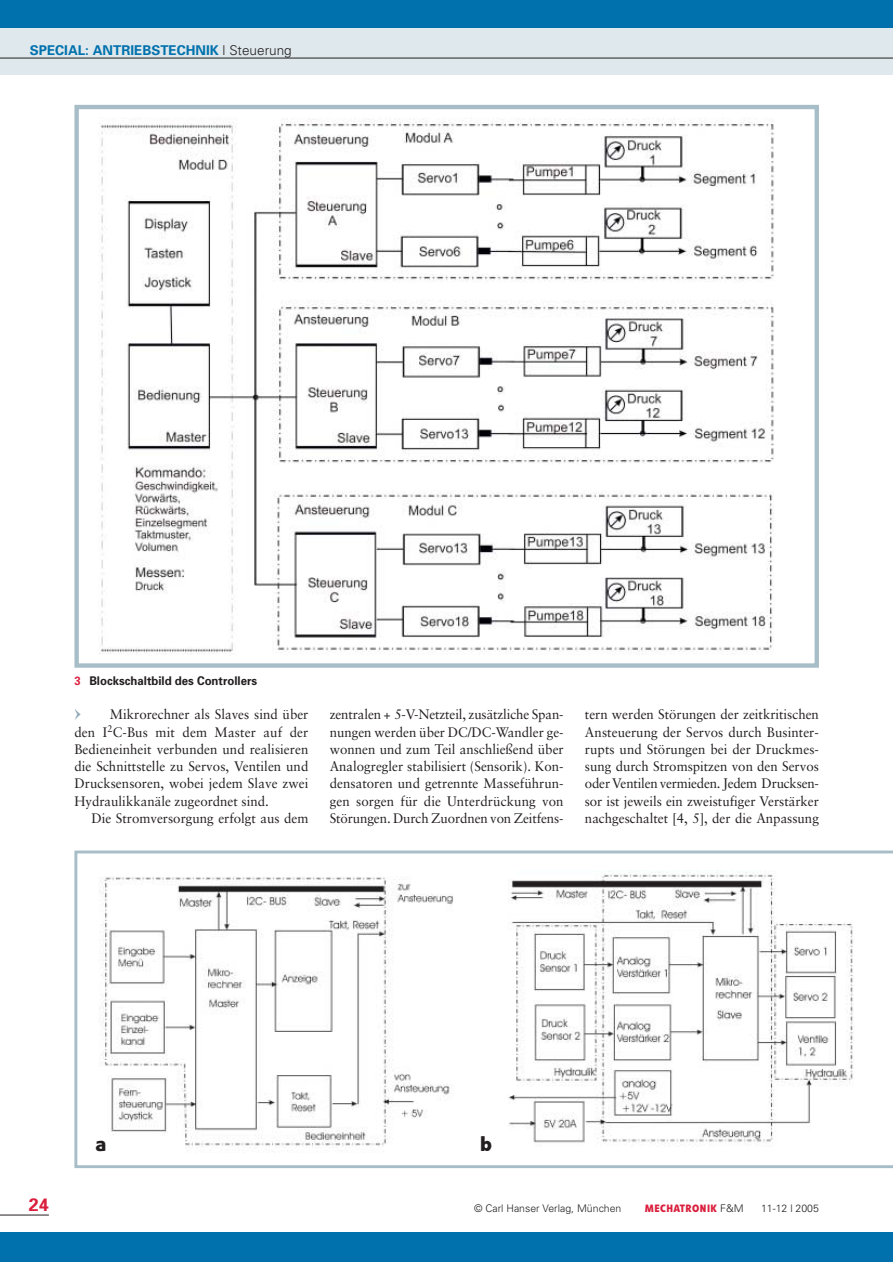
<style>
.page{position:relative;width:893px;height:1262px;background:#fff}
.page>*{position:absolute;margin:0;border:0;box-sizing:border-box;transform-origin:0 0}
.t1{font:700 21px "Evo BQ";color:#231f20}
.t2{font:700 18px "Univers";color:#da1f3d}
.t3{font:13.8px/17.2px "Sabon";color:#231f20;text-align:justify;scale:.96 1}
.t4{font:700 13.5px "Univers";color:#0071ad}
.t5{font:700 12px "Univers";color:#231f20;scale:.95 1}
.t6{font:300 10.5px "Univers";color:#231f20}
.t7{font:700 10.5px "Evo BQ";letter-spacing:.045em;color:#da1f3d}
.s1{font-weight:300;color:#231f20}
.s2{color:#da1f3d}
.s3{font-family:"Univers";font-weight:300;color:#231f20}
</style>
<div class="page">
<div style="left:0;top:0;width:892px;height:33px;background:#0071ad"></div>
<div style="left:0;top:1232px;width:892px;height:29px;background:#0071ad"></div>
<hr style="left:0;top:1214px;width:49px;height:1px;background:#231f20">
<div style="left:0;top:28px;width:892px;height:47px;background:#dfe8ec"></div>
<hr style="left:0;top:58px;width:892px;height:1px;background:#231f20">
<svg style="left:74px;top:850px;width:818px;height:318px"></svg>
<div style="left:484px;top:864px;width:400px;height:289px;background:#fff"></div>
<img style="left:508px;top:870px;width:346px;height:277px">
<img style="left:99px;top:118px;width:675px;height:537px">
<div style="left:178px;top:547px;width:5px;height:8px;border:1px solid #fff"></div>
<div style="left:74px;top:105px;width:744px;height:562px;border:4px solid #a7bdc8"></div>
<p class="t4" style="left:30px;top:45px;width:263px">SPECIAL: ANTRIEBSTECHNIK <span class="s1">| Steuerung</span></p>
<p class="t5" style="left:74px;top:676px;width:194px"><span class="s2">3</span> Blockschaltbild des Controllers</p>
<p class="t3" style="left:74px;top:707px;width:245px;text-indent:36px">Mikrorechner als Slaves sind über den I<sup>2</sup>C-Bus mit dem Master auf der Bedieneinheit verbunden und realisieren die Schnittstelle zu Servos, Ventilen und Drucksensoren, wobei jedem Slave zwei Hydraulikkanäle zugeordnet sind.</p>
<p class="t3" style="left:91px;top:810px;width:227px">Die Stromversorgung erfolgt aus dem</p>
<p class="t3" style="left:330px;top:707px;width:245px">zentralen + 5-V-Netzteil, zusätzliche Span&shy;nungen werden über DC/DC-Wandler ge&shy;wonnen und zum Teil anschließend über Analogregler stabilisiert (Sensorik). Kon&shy;densatoren und getrennte Masseführun&shy;gen sorgen für die Unterdrückung von Störungen. Durch Zuordnen von Zeitfens-</p>
<p class="t3" style="left:585px;top:707px;width:245px">tern werden Störungen der zeitkritischen Ansteuerung der Servos durch Businter&shy;rupts und Störungen bei der Druckmes&shy;sung durch Stromspitzen von den Servos oder Ventilen vermieden. Jedem Drucksen&shy;sor ist jeweils ein zweistufiger Verstärker nachgeschaltet [4, 5], der die Anpassung</p>
<h1 class="t1" style="left:96px;top:1136px;width:13px">a</h1>
<h1 class="t1" style="left:480px;top:1136px;width:13px">b</h1>
<h2 class="t2" style="left:29px;top:1198px;width:22px">24</h2>
<p class="t6" style="left:474px;top:1204px;width:149px">© Carl Hanser Verlag, München</p>
<p class="t7" style="left:644px;top:1205px;width:100px">MECHATRONIK <span class="s3">F&amp;M</span></p>
<p class="t6" style="left:761px;top:1204px;width:59px">11-12 | 2005</p>
</div>
